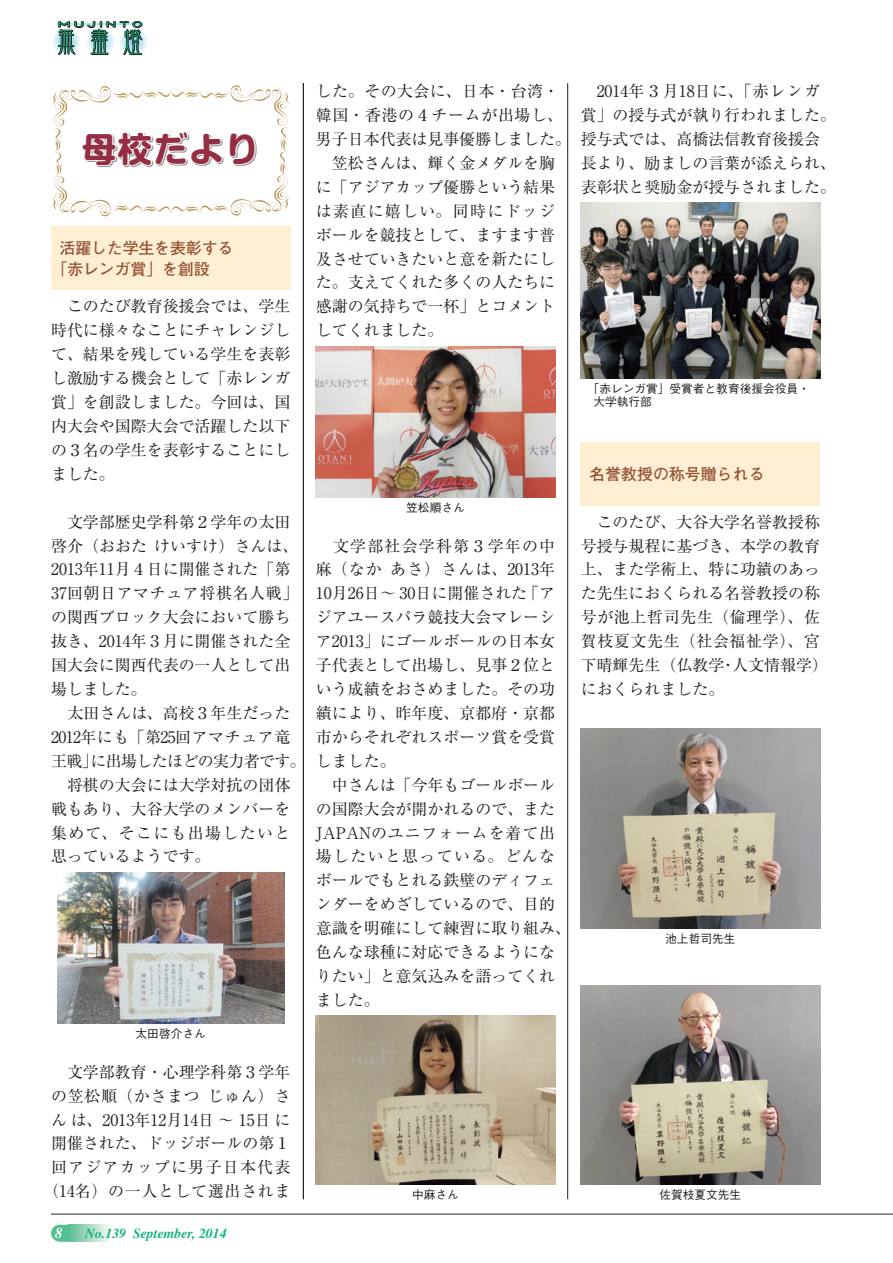
<style>
.page{position:relative;width:893px;height:1263px;background:#fff}
.page>*{position:absolute;margin:0;border:0;box-sizing:border-box;transform-origin:0 0}
.t1{font:34.05px "Shin M Go Pro Bold 90 pv RKSJ H";letter-spacing:.05em;color:#952e45}
.t2{font:15.9px/23.9px "Ryumin Pr 5 Regular 90 pv RKSJ H";color:#231f20}
.t3{font:15.9px/21.3px "Futo Go B101 Pr 5 Bold 90 pv RKSJ H";letter-spacing:-.01em;color:#955336}
.t4{font:italic 700 14.85px "Times";color:#fff}
.t5{font:italic 700 13.8px "Times";color:#13b27b}
.t6{font:11.7px/13.8px "Gothic BBB Pr 5 Medium 90 pv RKSJ H";color:#231f20}
</style>
<div class="page">
<svg style="left:118px;top:26px;width:30px;height:30px"></svg>
<svg style="left:51px;top:26px;width:30px;height:30px"></svg>
<svg style="left:58px;top:21px;width:85px;height:35px"></svg>
<div style="left:68px;top:1225px;width:43px;height:17px;background:linear-gradient(to right,#59bc90,#fbfaf8)"></div>
<svg style="left:51px;top:1225px;width:17px;height:17px"></svg>
<hr style="left:51px;top:1214px;width:841px;height:1px;background:#231f20">
<svg style="left:53px;top:85px;width:235px;height:131px"></svg>
<div style="left:51px;top:227px;width:239px;height:63px;background:#feefd2"></div>
<img style="left:57px;top:872px;width:227px;height:152px">
<img style="left:316px;top:346px;width:239px;height:152px">
<img style="left:316px;top:1016px;width:239px;height:168px">
<img style="left:580px;top:203px;width:240px;height:175px">
<div style="left:580px;top:442px;width:240px;height:64px;background:#feefd2"></div>
<img style="left:580px;top:729px;width:240px;height:199px">
<img style="left:580px;top:985px;width:240px;height:199px">
<hr style="left:567px;top:83px;width:1px;height:1116px;background:#231f20">
<hr style="left:303px;top:83px;width:1px;height:1116px;background:#231f20">
<h1 class="t1" style="left:82px;top:136px;width:178px">母校だより</h1>
<p class="t3" style="left:52px;top:239px;width:183px;text-indent:8px">活躍した学生を表彰する「赤レンガ賞」を創設</p>
<p class="t2" style="left:51px;top:297px;width:241px;text-align:justify">　このたび教育後援会では、学生時代に様々なことにチャレンジして、結果を残している学生を表彰し激励する機会として「赤レンガ賞」を創設しました。今回は、国内大会や国際大会で活躍した以下の３名の学生を表彰することにしました。</p>
<p class="t2" style="left:51px;top:512px;width:256px">　文学部歴史学科第２学年の太田啓介（おおた けいすけ）さんは、<br>2013年11月４日に開催された「第<br>37回朝日アマチュア将棋名人戦」の関西ブロック大会において勝ち抜き、2014年３月に開催された全国大会に関西代表の一人として出場しました。<br>　太田さんは、高校３年生だった<br>2012年にも「第25回アマチュア竜王戦」に出場したほどの実力者です。　将棋の大会には大学対抗の団体戦もあり、大谷大学のメンバーを集めて、そこにも出場したいと思っているようです。</p>
<p class="t6" style="left:136px;top:1029px;width:72px">太田啓介さん</p>
<p class="t2" style="left:43px;top:1062px;width:249px;text-align:center">　文学部教育・心理学科第３学年の笠松順（かさまつ じゅん）さんは、2013年12月14日～ 15日に開催された、ドッジボールの第１回アジアカップに男子日本代表（14名）の一人として選出されま</p>
<p class="t4" style="left:55px;top:1228px;width:9px">8</p>
<p class="t5" style="left:85px;top:1228px;width:143px">No.139 September, 2014</p>
<p class="t2" style="left:316px;top:81px;width:257px">した。その大会に、日本・台湾・韓国・香港の４チームが出場し、男子日本代表は見事優勝しました。　笠松さんは、輝く金メダルを胸に「アジアカップ優勝という結果は素直に嬉しい。同時にドッジボールを競技として、ますます普及させていきたいと意を新たにした。支えてくれた多くの人たちに感謝の気持ちで一杯」とコメントしてくれました。</p>
<p class="t2" style="left:580px;top:81px;width:257px">　2014年３月18日に、「赤レンガ賞」の授与式が執り行われました。授与式では、高橋法信教育後援会長より、励ましの言葉が添えられ、表彰状と奨励金が授与されました。</p>
<p class="t6" style="left:593px;top:383px;width:218px;text-indent:-6px">「赤レンガ賞」受賞者と教育後援会役員・大学執行部</p>
<p class="t6" style="left:406px;top:502px;width:60px">笠松順さん</p>
<p class="t2" style="left:316px;top:536px;width:257px">　文学部社会学科第３学年の中麻（なか あさ）さんは、2013年<br>10月26日～ 30日に開催された「アジアユースパラ競技大会マレーシア2013」にゴールボールの日本女子代表として出場し、見事２位という成績をおさめました。その功績により、昨年度、京都府・京都市からそれぞれスポーツ賞を受賞しました。<br>　中さんは「今年もゴールボールの国際大会が開かれるので、また<br>JAPANのユニフォームを着て出場したいと思っている。どんなボールでもとれる鉄壁のディフェンダーをめざしているので、目的意識を明確にして練習に取り組み、色んな球種に対応できるようになりたい」と意気込みを語ってくれました。</p>
<p class="t3" style="left:589px;top:465px;width:177px">名誉教授の称号贈られる</p>
<p class="t2" style="left:580px;top:512px;width:249px">　このたび、大谷大学名誉教授称号授与規程に基づき、本学の教育上、また学術上、特に功績のあった先生におくられる名誉教授の称号が池上哲司先生（倫理学）、佐賀枝夏文先生（社会福祉学）、宮下晴輝先生（仏教学・人文情報学）におくられました。</p>
<p class="t6" style="left:665px;top:933px;width:72px">池上哲司先生</p>
<p class="t6" style="left:412px;top:1189px;width:48px">中麻さん</p>
<p class="t6" style="left:659px;top:1189px;width:83px">佐賀枝夏文先生</p>
</div>
